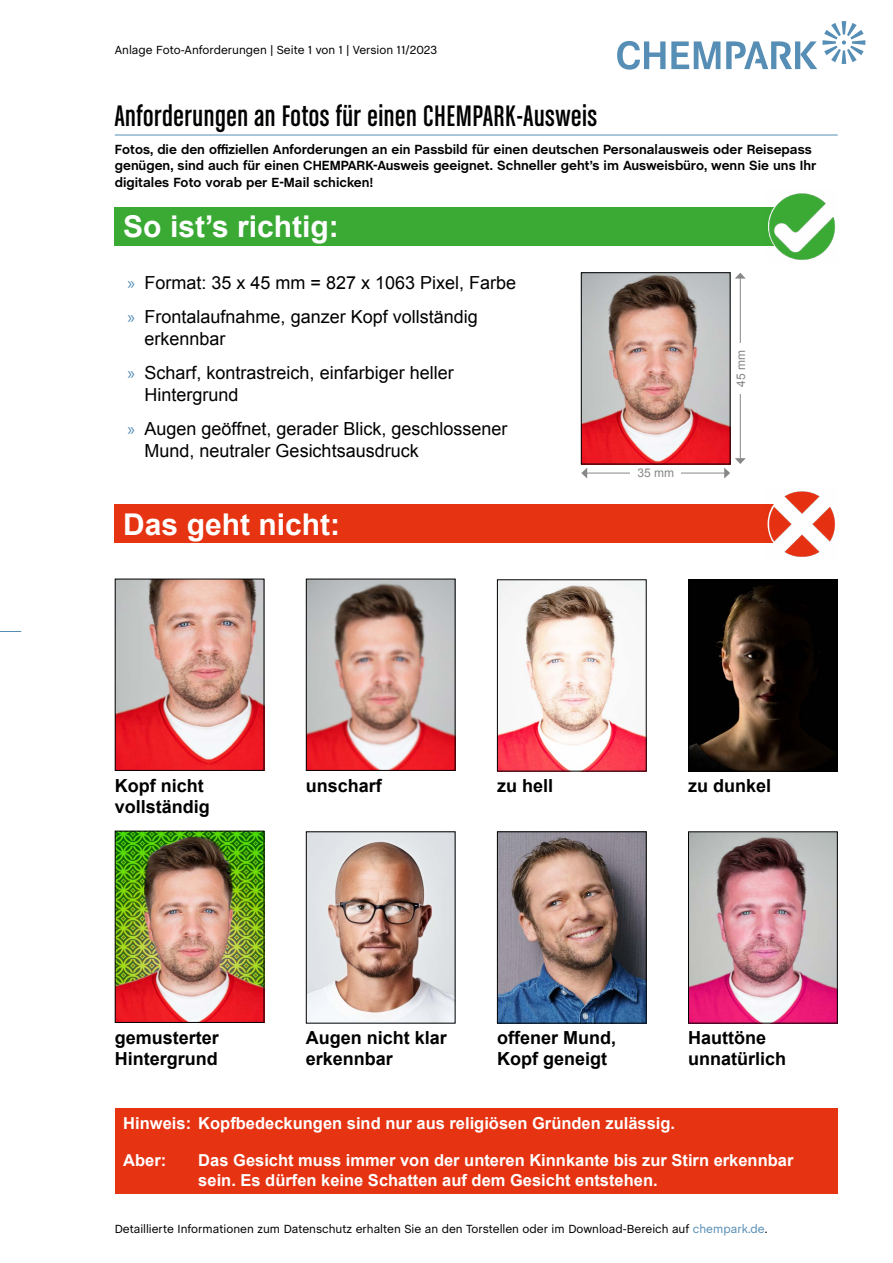
<style>
.page{position:relative;width:893px;height:1263px;background:#fff}
.page>*{position:absolute;margin:0;border:0;box-sizing:border-box;transform-origin:0 0}
.t1{font:condensed 31.5px "Chalet";letter-spacing:.02em;color:#000}
.Head{font:700 30px "Arial";color:#fff}
.t2{font:18px/21.6px "Arial";color:#000}
.t3{font:700 18px/21.6px "Arial";color:#000}
.Head-2{font:700 16.5px/19.8px "Arial";color:#fff}
.t4{font:700 13.5px/16.2px "Chalet";color:#000}
.Viel-Text{font:12px "Chalet";color:#000}
.t5{font:12px "Arial";color:#878787}
.s1{font-family:"Myriad Pro";color:#578eb6}
.s2{color:#578eb6}
</style>
<div class="page">
<hr style="left:115px;top:135px;width:723px;height:1px;background:#578eb6">
<img style="left:308px;top:581px;width:145px;height:188px">
<div style="left:306px;top:579px;width:149px;height:192px;border:1px solid #000"></div>
<img style="left:308px;top:833px;width:145px;height:188px">
<img style="left:117px;top:833px;width:145px;height:188px">
<div style="left:115px;top:831px;width:149px;height:192px;border:1px solid #000"></div>
<img style="left:117px;top:581px;width:145px;height:188px">
<div style="left:115px;top:579px;width:149px;height:192px;border:1px solid #000"></div>
<img style="left:583px;top:274px;width:145px;height:188px">
<div style="left:581px;top:272px;width:149px;height:192px;border:1px solid #000"></div>
<hr style="left:586px;top:473px;width:139px;height:1px;background:#878787">
<svg style="left:581px;top:468px;width:6px;height:10px"></svg>
<hr style="left:740px;top:278px;width:1px;height:181px;background:#878787">
<svg style="left:724px;top:458px;width:22px;height:20px"></svg>
<svg style="left:735px;top:273px;width:11px;height:6px"></svg>
<div style="left:631px;top:469px;width:50px;height:8px;background:#fff"></div>
<div style="left:736px;top:343px;width:9px;height:50px;background:#fff"></div>
<div style="left:115px;top:207px;width:694px;height:39px;background:#3aaa35"></div>
<div style="left:115px;top:504px;width:694px;height:39px;background:#e63312"></div>
<img style="left:768px;top:193px;width:68px;height:67px">
<img style="left:767px;top:491px;width:69px;height:66px">
<img style="left:499px;top:581px;width:146px;height:188px">
<img style="left:499px;top:833px;width:146px;height:188px">
<div style="left:497px;top:831px;width:150px;height:192px;border:1px solid #000"></div>
<img style="left:690px;top:581px;width:146px;height:188px">
<div style="left:688px;top:579px;width:150px;height:192px;border:1px solid #000"></div>
<img style="left:690px;top:833px;width:146px;height:188px">
<div style="left:688px;top:831px;width:150px;height:192px;border:1px solid #000"></div>
<div style="left:115px;top:1108px;width:723px;height:86px;background:#e63312"></div>
<svg style="left:0;top:631px;width:21px;height:1px"></svg>
<svg style="left:617px;top:41px;width:103px;height:29px"></svg>
<svg style="left:726px;top:21px;width:139px;height:48px"></svg>
<p class="Viel-Text" style="left:115px;top:40px;width:324px">Anlage Foto-Anforderungen | Seite 1 von 1 | Version 11/2023</p>
<p class="t1" style="left:115px;top:99px;width:484px">Anforderungen an Fotos für einen CHEMPARK-Ausweis</p>
<p class="t4" style="left:115px;top:142px;width:703px">Fotos, die den offiziellen Anforderungen an ein Passbild für einen deutschen Personalausweis oder Reisepass genügen, sind auch für einen CHEMPARK-Ausweis geeignet. Schneller geht’s im Ausweisbüro, wenn Sie uns Ihr digitales Foto vorab per E-Mail schicken!</p>
<p class="Head" style="left:123px;top:207px;width:217px">So ist’s richtig:</p>
<p class="t2" style="left:128px;top:272px;width:390px"><span class="s1">»</span> Format: 35 x 45 mm = 827 x 1063 Pixel, Farbe</p>
<p class="t2" style="left:145px;top:307px;width:335px;text-indent:-17px"><span class="s1">»</span> Frontalaufnahme, ganzer Kopf vollständig erkennbar</p>
<p class="t2" style="left:145px;top:362px;width:311px;text-indent:-17px"><span class="s1">»</span> Scharf, kontrastreich, einfarbiger heller<br>Hintergrund</p>
<p class="t2" style="left:145px;top:418px;width:364px;text-indent:-17px"><span class="s1">»</span> Augen geöffnet, gerader Blick, geschlossener<br>Mund, neutraler Gesichtsausdruck</p>
<p class="Head" style="left:123px;top:504px;width:218px">Das geht nicht:</p>
<p class="t5" style="left:637px;top:465px;width:38px">35 mm</p>
<p class="t5" style="left:733px;top:387px;width:38px;rotate:-90deg">45 mm</p>
<p class="t3" style="left:115px;top:775px;width:97px">Kopf nicht vollständig</p>
<p class="t3" style="left:115px;top:1027px;width:106px">gemusterter<br>Hintergrund</p>
<p class="t3" style="left:306px;top:775px;width:78px">unscharf</p>
<p class="t3" style="left:497px;top:775px;width:58px">zu hell</p>
<p class="t3" style="left:688px;top:775px;width:85px">zu dunkel</p>
<p class="t3" style="left:306px;top:1027px;width:143px">Augen nicht klar erkennbar</p>
<p class="t3" style="left:497px;top:1027px;width:120px">offener Mund,<br>Kopf geneigt</p>
<p class="t3" style="left:688px;top:1027px;width:100px">Hauttöne unnatürlich</p>
<p class="Head-2" style="left:123px;top:1114px;width:553px">Hinweis: Kopfbedeckungen sind nur aus religiösen Gründen zulässig.</p>
<p class="Head-2" style="left:123px;top:1151px;width:45px">Aber:</p>
<p class="Head-2" style="left:198px;top:1151px;width:597px">Das Gesicht muss immer von der unteren Kinnkante bis zur Stirn erkennbar sein. Es dürfen keine Schatten auf dem Gesicht entstehen.</p>
<p class="Viel-Text" style="left:115px;top:1219px;width:654px">Detaillierte Informationen zum Datenschutz erhalten Sie an den Torstellen oder im Download-Bereich auf <span class="s2">chempark.de</span>.</p>
</div>
